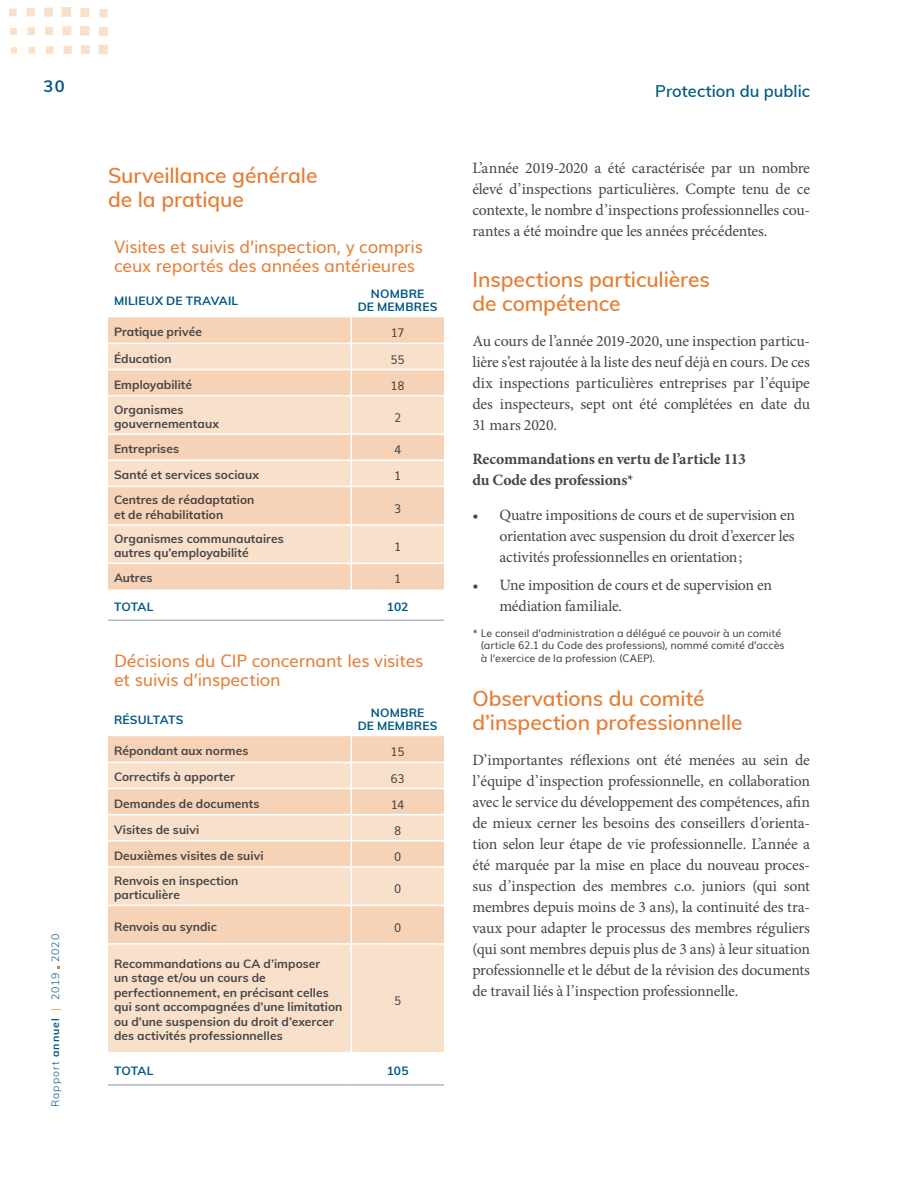
<style>
.page{position:relative;width:918px;height:1188px;background:#fff}
.page>*{position:absolute;margin:0;border:0;box-sizing:border-box;transform-origin:0 0}
.t1{font:600 21px/24px "Muli";letter-spacing:-.005em;color:#e67d34}
.t2{font:17.25px/18.8px "Muli";letter-spacing:-.015em;color:#e67d34}
.t3{font:600 16.5px "Muli";color:#005982}
.t4{font:700 16.5px "Muli";color:#005982}
.t5{font:15.75px/21px "Minion Pro";letter-spacing:-.015em;color:#464547;text-align:justify}
.t6{font:700 15.75px/21px "Minion Pro";letter-spacing:-.01em;color:#464547}
.t7{font:700 12px/14.4px "Muli";letter-spacing:.005em;color:#464547}
.t8{font:700 12px/13.5px "Muli";letter-spacing:.015em;color:#005982;text-align:center}
.t9{font:12px "Muli";letter-spacing:-.03em;color:#464547}
.t10{font:10.5px/12.6px "Muli";color:#464547}
.t11{font:300 10.5px "Muli";letter-spacing:.09em;color:#005982}
.s1{font-weight:700}
.s2{color:#e67d34}
</style>
<div class="page">
<div style="left:11px;top:47px;width:6px;height:7px;background:#f9e0cb"></div>
<div style="left:28px;top:47px;width:7px;height:7px;background:#f9e0cb"></div>
<div style="left:46px;top:46px;width:7px;height:8px;background:#f9e0cb"></div>
<div style="left:63px;top:46px;width:9px;height:8px;background:#f9e0cb"></div>
<div style="left:81px;top:45px;width:9px;height:9px;background:#f9e0cb"></div>
<div style="left:98px;top:45px;width:10px;height:9px;background:#f9e0cb"></div>
<div style="left:99px;top:27px;width:9px;height:9px;background:#f9e0cb"></div>
<div style="left:99px;top:9px;width:9px;height:8px;background:#f9e0cb"></div>
<div style="left:10px;top:28px;width:7px;height:7px;background:#f9e0cb"></div>
<div style="left:27px;top:27px;width:8px;height:8px;background:#f9e0cb"></div>
<div style="left:45px;top:27px;width:8px;height:8px;background:#f9e0cb"></div>
<div style="left:62px;top:26px;width:9px;height:9px;background:#f9e0cb"></div>
<div style="left:80px;top:26px;width:10px;height:10px;background:#f9e0cb"></div>
<div style="left:80px;top:8px;width:9px;height:9px;background:#f9e0cb"></div>
<div style="left:9px;top:9px;width:8px;height:7px;background:#f9e0cb"></div>
<div style="left:27px;top:8px;width:8px;height:8px;background:#f9e0cb"></div>
<div style="left:44px;top:8px;width:9px;height:9px;background:#f9e0cb"></div>
<div style="left:61px;top:7px;width:10px;height:10px;background:#f9e0cb"></div>
<div style="left:108px;top:317px;width:336px;height:272px;background:#f6d2b6"></div>
<svg style="left:108px;top:344px;width:336px;height:219px;background:#f7dac3"></svg>
<hr style="left:108px;top:343px;width:243px;height:1px;background:#fff">
<hr style="left:351px;top:343px;width:93px;height:1px;background:#fff">
<hr style="left:108px;top:369px;width:243px;height:1px;background:#fff">
<hr style="left:351px;top:369px;width:93px;height:1px;background:#fff">
<svg style="left:351px;top:317px;width:1px;height:78px"></svg>
<hr style="left:108px;top:395px;width:243px;height:1px;background:#fff">
<hr style="left:351px;top:395px;width:93px;height:1px;background:#fff">
<hr style="left:351px;top:396px;width:1px;height:37px;background:#fff">
<hr style="left:108px;top:433px;width:243px;height:2px;background:#fff">
<hr style="left:351px;top:433px;width:93px;height:2px;background:#fff">
<hr style="left:108px;top:460px;width:243px;height:1px;background:#fff">
<hr style="left:351px;top:460px;width:93px;height:1px;background:#fff">
<svg style="left:351px;top:435px;width:1px;height:51px"></svg>
<hr style="left:108px;top:486px;width:243px;height:1px;background:#fff">
<hr style="left:351px;top:486px;width:93px;height:1px;background:#fff">
<hr style="left:351px;top:487px;width:1px;height:37px;background:#fff">
<hr style="left:108px;top:524px;width:243px;height:2px;background:#fff">
<hr style="left:351px;top:524px;width:93px;height:2px;background:#fff">
<hr style="left:351px;top:526px;width:1px;height:37px;background:#fff">
<hr style="left:108px;top:563px;width:243px;height:1px;background:#fff">
<hr style="left:351px;top:563px;width:93px;height:1px;background:#fff">
<svg style="left:351px;top:564px;width:1px;height:25px"></svg>
<hr style="left:108px;top:620px;width:243px;height:1px;background:#aeb8cb">
<hr style="left:351px;top:620px;width:93px;height:1px;background:#aeb8cb">
<svg style="left:108px;top:736px;width:336px;height:26px;background:#f6d3b7"></svg>
<svg style="left:108px;top:763px;width:336px;height:289px;background:#f8dbc4"></svg>
<hr style="left:108px;top:788px;width:243px;height:1px;background:#fff">
<hr style="left:351px;top:788px;width:93px;height:1px;background:#fff">
<hr style="left:108px;top:814px;width:243px;height:1px;background:#fff">
<hr style="left:351px;top:814px;width:93px;height:1px;background:#fff">
<hr style="left:108px;top:840px;width:243px;height:2px;background:#fff">
<hr style="left:351px;top:840px;width:93px;height:2px;background:#fff">
<svg style="left:351px;top:736px;width:1px;height:130px"></svg>
<hr style="left:108px;top:866px;width:243px;height:2px;background:#fff">
<hr style="left:351px;top:866px;width:93px;height:2px;background:#fff">
<hr style="left:351px;top:868px;width:1px;height:37px;background:#fff">
<hr style="left:108px;top:905px;width:243px;height:1px;background:#fff">
<hr style="left:351px;top:905px;width:93px;height:1px;background:#fff">
<hr style="left:351px;top:906px;width:1px;height:37px;background:#fff">
<hr style="left:108px;top:943px;width:243px;height:2px;background:#fff">
<hr style="left:351px;top:943px;width:93px;height:2px;background:#fff">
<hr style="left:351px;top:945px;width:1px;height:107px;background:#fff">
<hr style="left:108px;top:1084px;width:243px;height:2px;background:#aeb8cb">
<hr style="left:351px;top:1084px;width:93px;height:2px;background:#aeb8cb">
<p class="t4" style="left:43px;top:74px;width:23px">30</p>
<p class="t11" style="left:48px;top:1107px;width:175px;rotate:-90deg">Rapport <span class="s1">annuel</span> <span class="s2">|</span> 2019 2020</p>
<h1 class="t1" style="left:108px;top:163px;width:211px">Surveillance générale de la pratique</h1>
<p class="t2" style="left:114px;top:236px;width:310px">Visites et suivis d’inspection, y compris ceux reportés des années antérieures</p>
<p class="t8" style="left:114px;top:293px;width:126px">MILIEUX DE TRAVAIL</p>
<p class="t8" style="left:358px;top:286px;width:81px">NOMBRE<br>DE MEMBRES</p>
<p class="t7" style="left:114px;top:324px;width:89px">Pratique privée</p>
<p class="t9" style="left:391px;top:323px;width:15px">17</p>
<p class="t7" style="left:114px;top:350px;width:59px">Éducation</p>
<p class="t9" style="left:391px;top:349px;width:16px">55</p>
<p class="t7" style="left:114px;top:377px;width:80px">Employabilité</p>
<p class="t9" style="left:391px;top:376px;width:16px">18</p>
<p class="t7" style="left:114px;top:402px;width:106px">Organismes gouvernementaux</p>
<p class="t9" style="left:394px;top:408px;width:9px">2</p>
<p class="t7" style="left:114px;top:441px;width:67px">Entreprises</p>
<p class="t9" style="left:394px;top:440px;width:9px">4</p>
<p class="t7" style="left:114px;top:467px;width:146px">Santé et services sociaux</p>
<p class="t9" style="left:394px;top:466px;width:9px">1</p>
<p class="t7" style="left:114px;top:492px;width:142px">Centres de réadaptation et de réhabilitation</p>
<p class="t9" style="left:394px;top:499px;width:9px">3</p>
<p class="t7" style="left:114px;top:531px;width:171px">Organismes communautaires autres qu’employabilité</p>
<p class="t9" style="left:394px;top:537px;width:9px">1</p>
<p class="t7" style="left:114px;top:570px;width:40px">Autres</p>
<p class="t9" style="left:394px;top:569px;width:9px">1</p>
<p class="t8" style="left:114px;top:599px;width:41px">TOTAL</p>
<p class="t8" style="left:387px;top:599px;width:23px">102</p>
<p class="t2" style="left:114px;top:650px;width:311px">Décisions du CIP concernant les visites et suivis d’inspection</p>
<p class="t8" style="left:114px;top:712px;width:71px">RÉSULTATS</p>
<p class="t8" style="left:358px;top:705px;width:81px">NOMBRE<br>DE MEMBRES</p>
<p class="t7" style="left:114px;top:743px;width:136px">Répondant aux normes</p>
<p class="t9" style="left:391px;top:742px;width:16px">15</p>
<p class="t7" style="left:114px;top:769px;width:122px">Correctifs à apporter</p>
<p class="t9" style="left:391px;top:768px;width:16px">63</p>
<p class="t7" style="left:114px;top:796px;width:147px">Demandes de documents</p>
<p class="t9" style="left:391px;top:795px;width:15px">14</p>
<p class="t7" style="left:114px;top:822px;width:87px">Visites de suivi</p>
<p class="t9" style="left:394px;top:821px;width:9px">8</p>
<p class="t7" style="left:114px;top:848px;width:151px">Deuxièmes visites de suivi</p>
<p class="t9" style="left:394px;top:847px;width:9px">0</p>
<p class="t7" style="left:114px;top:873px;width:126px">Renvois en inspection particulière</p>
<p class="t9" style="left:394px;top:879px;width:9px">0</p>
<p class="t7" style="left:114px;top:919px;width:104px">Renvois au syndic</p>
<p class="t9" style="left:394px;top:918px;width:9px">0</p>
<p class="t7" style="left:114px;top:956px;width:230px">Recommandations au CA d’imposer<br>un stage et/ou un cours de perfectionnement, en précisant celles qui sont accompagnées d’une limitation ou d’une suspension du droit d’exercer des activités professionnelles</p>
<p class="t9" style="left:394px;top:991px;width:9px">5</p>
<p class="t8" style="left:114px;top:1063px;width:41px">TOTAL</p>
<p class="t8" style="left:387px;top:1063px;width:23px">105</p>
<p class="t3" style="left:655px;top:79px;width:156px">Protection du public</p>
<p class="t5" style="left:472px;top:158px;width:339px">L’année 2019-2020 a été caractérisée par un nombre élevé d’inspections particulières. Compte tenu de ce contexte, le nombre d’inspections professionnelles cou&shy;rantes a été moindre que les années précédentes.</p>
<h1 class="t1" style="left:472px;top:267px;width:239px">Inspections particulières de compétence</h1>
<p class="t5" style="left:472px;top:330px;width:339px">Au cours de l’année 2019-2020, une inspection particu&shy;lière s’est rajoutée à la liste des neuf déjà en cours. De ces dix inspections particulières entreprises par l’équipe des inspecteurs, sept ont été complétées en date du 31 mars 2020.</p>
<p class="t6" style="left:472px;top:449px;width:275px">Recommandations en vertu de l’article 113 du Code des professions*</p>
<p class="t5" style="left:499px;top:504px;width:297px;text-indent:-27px">• Quatre impositions de cours et de supervision en orientation avec suspension du droit d’exercer les activités professionnelles en orientation;</p>
<p class="t5" style="left:499px;top:574px;width:274px;text-indent:-27px">• Une imposition de cours et de supervision en médiation familiale.</p>
<p class="t10" style="left:481px;top:626px;width:305px;text-indent:-8px">* Le conseil d’administration a délégué ce pouvoir à un comité (article 62.1 du Code des professions), nommé comité d’accès à l’exercice de la profession (CAEP).</p>
<h1 class="t1" style="left:472px;top:686px;width:272px">Observations du comité d’inspection professionnelle</h1>
<p class="t5" style="left:472px;top:749px;width:339px">D’importantes réflexions ont été menées au sein de l’équipe d’inspection professionnelle, en collaboration avec le service du développement des compétences, afin de mieux cerner les besoins des conseillers d'orienta&shy;tion selon leur étape de vie professionnelle. L’année a été marquée par la mise en place du nouveau proces&shy;sus d’inspection des membres c.o. juniors (qui sont membres depuis moins de 3 ans), la continuité des tra&shy;vaux pour adapter le processus des membres réguliers (qui sont membres depuis plus de 3 ans) à leur situation professionnelle et le début de la révision des documents de travail liés à l’inspection professionnelle.</p>
</div>
